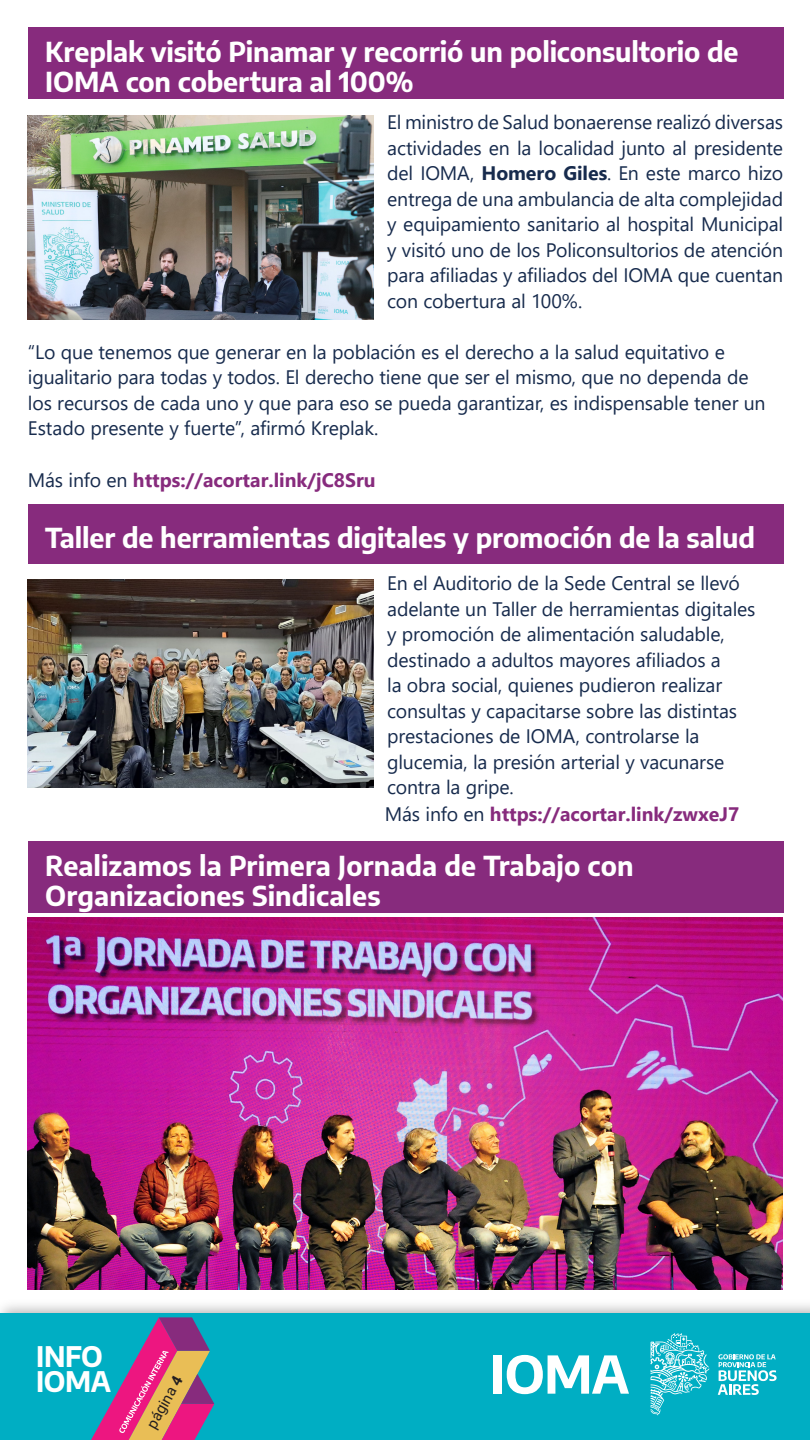
<style>
.page{position:relative;width:810px;height:1440px;background:#fff}
.page>*{position:absolute;margin:0;border:0;box-sizing:border-box;transform-origin:0 0}
.t1{font:700 27.83px/24.1px "Encode Sans";letter-spacing:-.015em;color:#fff}
.t2{font:700 27px/30px "Encode Sans";letter-spacing:-.005em;color:#fff}
.t3{font:19.5px/25.5px "Segoe UI";letter-spacing:-.01em;color:#172b4d}
.t4{font:700 19.5px "Segoe UI";color:#872b7d}
.t5{font:15px "Roboto";color:#231f20}
.s1{font-weight:700}
.s2{font-weight:400;color:#172b4d}
.s3{font-weight:700;color:#872b7d}
</style>
<div class="page">
<img style="left:0;top:1305px;width:810px;height:9px">
<div style="left:0;top:1314px;width:810px;height:126px;background:#00aec3"></div>
<svg style="left:718px;top:1354px;width:59px;height:41px"></svg>
<svg style="left:651px;top:1333px;width:58px;height:82px"></svg>
<div style="left:494px;top:1355px;width:8px;height:39px;background:#fff"></div>
<svg style="left:507px;top:1355px;width:122px;height:39px"></svg>
<svg style="left:91px;top:1317px;width:123px;height:123px"></svg>
<div style="left:28px;top:27px;width:756px;height:71px;background:#872b7d"></div>
<div style="left:28px;top:505px;width:756px;height:59px;background:#872b7d"></div>
<div style="left:28px;top:842px;width:756px;height:71px;background:#872b7d"></div>
<img style="left:28px;top:115px;width:346px;height:204px">
<img style="left:27px;top:579px;width:347px;height:208px">
<img style="left:27px;top:917px;width:756px;height:373px">
<p class="t2" style="left:45px;top:35px;width:695px">Kreplak visitó Pinamar y recorrió un policonsultorio de<br>IOMA con cobertura al 100%</p>
<p class="t3" style="left:387px;top:108px;width:398px;text-align:justify">El ministro de Salud bonaerense realizó diversas actividades en la localidad junto al presidente del IOMA, <span class="s1">Homero Giles</span>. En este marco hizo entrega de una ambulancia de alta complejidad y equipamiento sanitario al hospital Municipal y visitó uno de los Policonsultorios de atención para afiliadas y afiliados del IOMA que cuentan con cobertura al 100%.</p>
<p class="t3" style="left:28px;top:337px;width:739px">“Lo que tenemos que generar en la población es el derecho a la salud equitativo e igualitario para todas y todos. El derecho tiene que ser el mismo, que no dependa de los recursos de cada uno y que para eso se pueda garantizar, es indispensable tener un Estado presente y fuerte”, afirmó Kreplak.</p>
<p class="t4" style="left:28px;top:461px;width:349px"><span class="s2">Más info en</span> https://acortar.link/jC8Sru</p>
<p class="t2" style="left:45px;top:521px;width:711px">Taller de herramientas digitales y promoción de la salud</p>
<p class="t3" style="left:385px;top:569px;width:372px">En el Auditorio de la Sede Central se llevó adelante un Taller de herramientas digitales y promoción de alimentación saludable, destinado a adultos mayores afiliados a<br>la obra social, quienes pudieron realizar consultas y capacitarse sobre las distintas prestaciones de IOMA, controlarse la glucemia, la presión arterial y vacunarse contra la gripe.<br>Más info en <span class="s3">https://acortar.link/zwxeJ7</span></p>
<p class="t2" style="left:45px;top:849px;width:590px">Realizamos la Primera Jornada de Trabajo con<br>Organizaciones Sindicales</p>
<h1 class="t1" style="left:36px;top:1343px;width:77px">INFO<br>IOMA</h1>
<p class="t5" style="left:141px;top:1422px;width:59px;rotate:-61deg">página <span class="s1">4</span></p>
</div>
